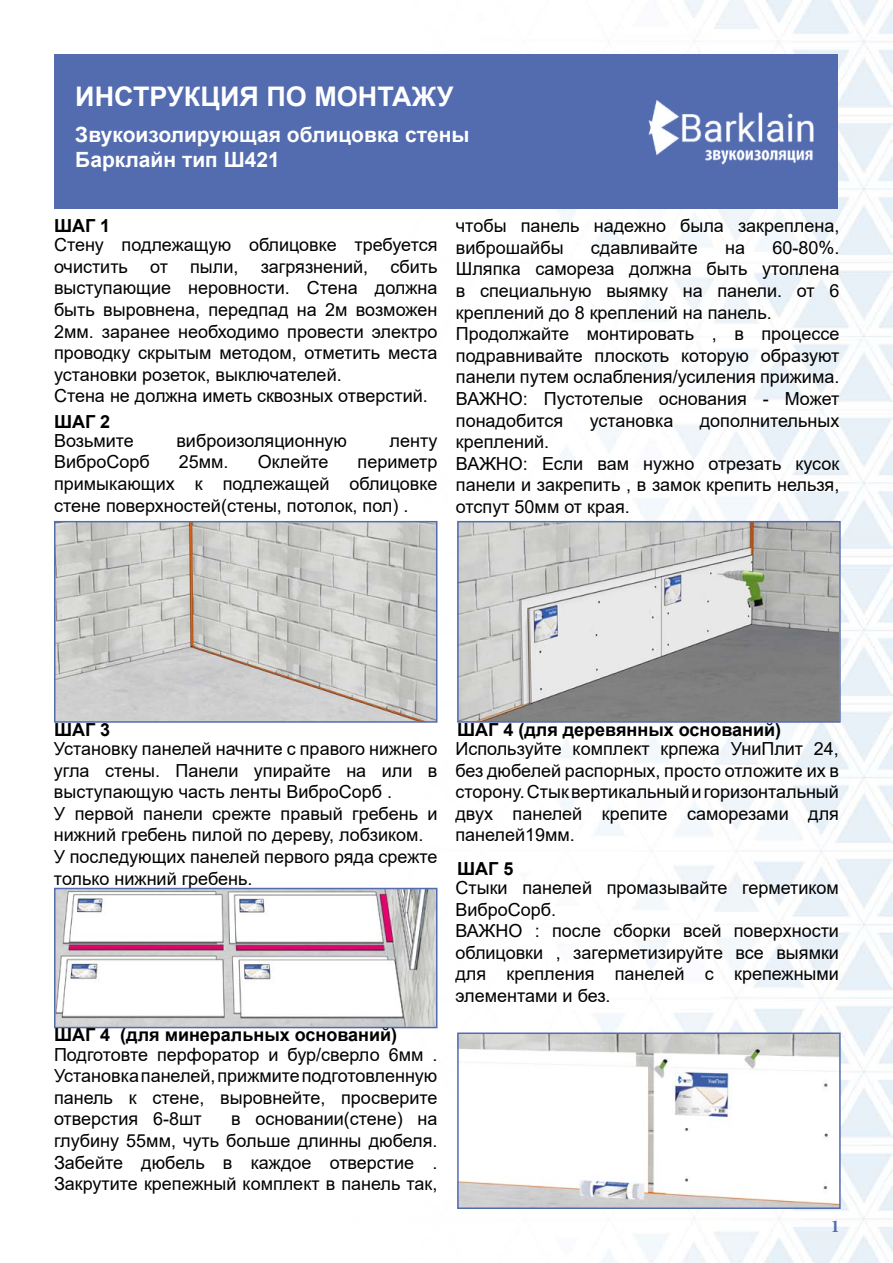
<style>
.page{position:relative;width:893px;height:1263px;background:#fff}
.page>*{position:absolute;margin:0;border:0;box-sizing:border-box;transform-origin:0 0}
.t1{font:700 27px "Arial";color:#fff}
.t2{font:700 21px/25.2px "Arial";color:#fff}
.t3{font:18px/21.6px "Arial";color:#000}
.t4{font:700 18px "Arial";color:#000}
.t5{font:700 18px "Minion Pro";color:#536baf}
</style>
<div class="page">
<img style="left:54px;top:0;width:839px;height:1263px">
<div style="left:54px;top:54px;width:587px;height:154px;background:#536baf"></div>
<div style="left:641px;top:54px;width:197px;height:154px;background:#536baf"></div>
<img style="left:648px;top:100px;width:166px;height:65px">
<img style="left:460px;top:1035px;width:378px;height:171px">
<div style="left:457px;top:1032px;width:384px;height:177px;border:2px solid #536baf"></div>
<img style="left:57px;top:891px;width:377px;height:134px">
<div style="left:54px;top:888px;width:383px;height:140px;border:2px solid #536baf"></div>
<img style="left:57px;top:524px;width:377px;height:196px">
<div style="left:54px;top:521px;width:383px;height:202px;border:2px solid #536baf"></div>
<img style="left:460px;top:524px;width:378px;height:196px">
<div style="left:457px;top:521px;width:384px;height:202px;border:2px solid #536baf"></div>
<h1 class="t1" style="left:75px;top:78px;width:380px">ИНСТРУКЦИЯ ПО МОНТАЖУ</h1>
<p class="t2" style="left:75px;top:122px;width:396px">Звукоизолирующая облицовка стены<br>Барклайн тип Ш421</p>
<p class="t4" style="left:54px;top:213px;width:58px">ШАГ 1</p>
<p class="t3" style="left:54px;top:234px;width:385px">Стену подлежащую облицовке требуется очистить от пыли, загрязнений, сбить выступающие неровности. Стена должна быть выровнена, передпад на 2м возможен 2мм. заранее необходимо провести электро проводку скрытым методом, отметить места установки розеток, выключателей.<br>Стена не должна иметь сквозных отверстий.</p>
<p class="t4" style="left:54px;top:409px;width:58px">ШАГ 2</p>
<p class="t3" style="left:54px;top:430px;width:81px">Возьмите</p>
<p class="t3" style="left:176px;top:430px;width:172px">виброизоляционную</p>
<p class="t3" style="left:390px;top:430px;width:49px">ленту</p>
<p class="t3" style="left:54px;top:451px;width:97px">ВиброСорб</p>
<p class="t3" style="left:179px;top:451px;width:51px">25мм.</p>
<p class="t3" style="left:258px;top:451px;width:72px">Оклейте</p>
<p class="t3" style="left:54px;top:451px;width:385px;text-align:justify;text-indent:304px">периметр примыкающих к подлежащей облицовке стене поверхностей(стены, потолок, пол) .</p>
<p class="t3" style="left:456px;top:215px;width:385px">чтобы панель надежно была закреплена, виброшайбы</p>
<p class="t3" style="left:456px;top:236px;width:385px;text-indent:316px">60-80%.<br>Шляпка самореза должна быть утоплена в специальную выямку на панели. от 6 креплений до 8 креплений на панель.<br>Продолжайте монтировать , в процессе подравнивайте плоскоть которую образуют панели путем ослабления/усиления прижима.<br>ВАЖНО: Пустотелые основания - Может понадобится</p>
<p class="t3" style="left:591px;top:236px;width:108px">сдавливайте</p>
<p class="t3" style="left:725px;top:236px;width:21px">на</p>
<p class="t3" style="left:590px;top:409px;width:85px">установка</p>
<p class="t3" style="left:700px;top:409px;width:141px">дополнительных</p>
<p class="t3" style="left:456px;top:431px;width:385px">креплений.<br>ВАЖНО: Если вам нужно отрезать кусок панели и закрепить , в замок крепить нельзя, отспут 50мм от края.</p>
<p class="t4" style="left:54px;top:717px;width:58px">ШАГ 3</p>
<p class="t3" style="left:54px;top:738px;width:385px">Установку панелей начните с правого нижнего угла стены. Панели упирайте на или в выступающую часть ленты ВиброСорб .<br>У первой панели срежте правый гребень и нижний гребень пилой по дереву, лобзиком.<br>У последующих панелей первого ряда срежте только нижний гребень.</p>
<p class="t4" style="left:54px;top:1022px;width:345px">ШАГ 4 (для минеральных оснований)</p>
<p class="t3" style="left:54px;top:1043px;width:385px;text-align:justify">Подготовте перфоратор и бур/сверло 6мм .<br>Установка панелей, прижмите подготовленную панель к стене, выровнейте, просверите отверстия 6-8шт</p>
<p class="t3" style="left:54px;top:1108px;width:385px;text-align:justify;text-indent:177px">в основании(стене) на глубину 55мм, чуть больше длинны дюбеля.<br>Забейте дюбель в каждое отверстие .<br>Закрутите крепежный комплект в панель так,</p>
<p class="t4" style="left:457px;top:717px;width:326px">ШАГ 4 (для деревянных оснований)</p>
<p class="t3" style="left:455px;top:738px;width:385px;text-align:justify">Используйте комплект крпежа УниПлит 24, без дюбелей распорных, просто отложите их в сторону. Стык вертикальный и горизонтальный двух панелей крепите саморезами для панелей19мм.</p>
<p class="t3" style="left:455px;top:877px;width:385px">Стыки панелей промазывайте герметиком<br>ВиброСорб.<br>ВАЖНО : после сборки всей поверхности облицовки , загерметизируйте все выямки для крепления панелей с крепежными элементами и без.</p>
<p class="t4" style="left:457px;top:856px;width:58px">ШАГ 5</p>
<p class="t5" style="left:831px;top:1214px;width:10px">1</p>
</div>
